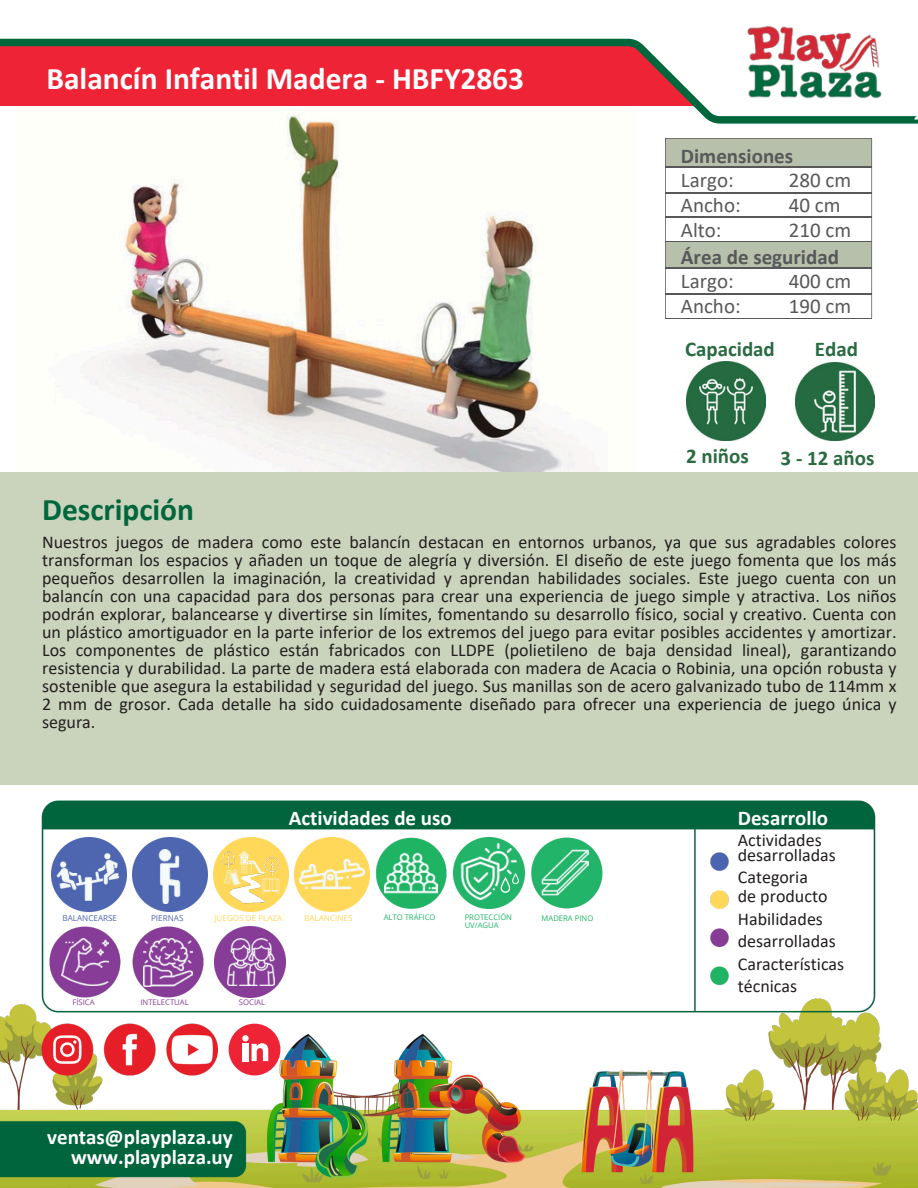
<style>
.page{position:relative;width:918px;height:1188px;background:#fff}
.page>*{position:absolute;margin:0;border:0;box-sizing:border-box;transform-origin:0 0}
.t1{font:700 31.5px "Calibri";color:#fff}
.t2{font:700 31.5px "Calibri";color:#00673d}
.t3{font:700 21px/20.2px "Calibri";color:#fff;text-align:right}
.t4{font:21px/24.8px "Calibri";color:#58585a}
.t5{font:700 21px "Calibri";color:#2a6b41}
.t6{font:700 21px "Calibri";color:#58585a}
.t7{font:18px/18px "Calibri";color:#231f20}
.t8{font:8.1px "Open Sans";color:#ffd85a}
.t9{font:8.1px "Open Sans";color:#4e66b0}
.t10{font:7.8px "Open Sans";color:#873c97}
.t11{font:7.65px/7.8px "Open Sans";color:#22b468}
.t12{font:7.65px "Open Sans";color:#873c97}
</style>
<div class="page">
<img style="left:81px;top:124px;width:496px;height:348px">
<div style="left:0;top:472px;width:918px;height:313px;background:#cad4bc"></div>
<svg style="left:0;top:38px;width:631px;height:1px"></svg>
<svg style="left:0;top:39px;width:918px;height:85px;fill:#ee2436"></svg>
<img style="left:731px;top:25px;width:167px;height:76px">
<img style="left:0;top:1004px;width:918px;height:184px">
<img style="left:795px;top:362px;width:79px;height:79px">
<img style="left:687px;top:362px;width:78px;height:79px">
<svg style="left:665px;top:138px;width:207px;height:181px"></svg>
<img style="left:33px;top:800px;width:851px;height:219px">
<img style="left:385px;top:846px;width:53px;height:53px">
<img style="left:42px;top:919px;width:169px;height:86px">
<img style="left:61px;top:938px;width:47px;height:48px">
<img style="left:144px;top:938px;width:48px;height:48px">
<img style="left:454px;top:838px;width:39px;height:70px">
<img style="left:461px;top:843px;width:32px;height:56px">
<img style="left:493px;top:830px;width:116px;height:86px">
<img style="left:542px;top:850px;width:46px;height:46px">
<img style="left:215px;top:926px;width:70px;height:71px">
<img style="left:227px;top:938px;width:47px;height:48px">
<img style="left:214px;top:838px;width:74px;height:74px">
<img style="left:215px;top:844px;width:72px;height:67px">
<img style="left:295px;top:838px;width:74px;height:74px">
<img style="left:299px;top:842px;width:66px;height:65px">
<img style="left:52px;top:838px;width:74px;height:74px">
<img style="left:57px;top:845px;width:63px;height:63px">
<img style="left:133px;top:838px;width:74px;height:74px">
<img style="left:142px;top:849px;width:54px;height:54px">
<p class="t1" style="left:46px;top:66px;width:479px">Balancín Infantil Madera - HBFY2863</p>
<p class="t6" style="left:681px;top:147px;width:114px">Dimensiones</p>
<p class="t4" style="left:681px;top:170px;width:61px">Largo:<br>Ancho:<br>Alto:</p>
<p class="t4" style="left:789px;top:170px;width:64px">280 cm<br>40 cm<br>210 cm</p>
<p class="t6" style="left:681px;top:248px;width:160px">Área de seguridad</p>
<p class="t4" style="left:681px;top:270px;width:61px">Largo:<br>Ancho:</p>
<p class="t4" style="left:789px;top:270px;width:64px">400 cm<br>190 cm</p>
<p class="t5" style="left:685px;top:340px;width:91px">Capacidad</p>
<p class="t5" style="left:815px;top:340px;width:45px">Edad</p>
<p class="t5" style="left:686px;top:448px;width:64px">2 niños</p>
<p class="t5" style="left:781px;top:449px;width:95px">3 - 12 años</p>
<p class="t2" style="left:42px;top:496px;width:153px">Descripción</p>
<p class="t7" style="left:42px;top:535px;width:856px;text-align:justify">Nuestros juegos de madera como este balancín destacan en entornos urbanos, ya que sus agradables colores transforman los espacios y añaden un toque de alegría y diversión. El diseño de este juego fomenta que los más pequeños desarrollen la imaginación, la creatividad y aprendan habilidades sociales. Este juego cuenta con un balancín con una capacidad para dos personas para crear una experiencia de juego simple y atractiva. Los niños podrán explorar, balancearse y divertirse sin límites, fomentando su desarrollo físico, social y creativo. Cuenta con un plástico amortiguador en la parte inferior de los extremos del juego para evitar posibles accidentes y amortizar.<br>Los componentes de plástico están fabricados con LLDPE (polietileno de baja densidad lineal), garantizando resistencia y durabilidad. La parte de madera está elaborada con madera de Acacia o Robinia, una opción robusta y sostenible que asegura la estabilidad y seguridad del juego. Sus manillas son de acero galvanizado tubo de 114mm x 2 mm de grosor. Cada detalle ha sido cuidadosamente diseñado para ofrecer una experiencia de juego única y segura.</p>
<p class="t3" style="left:289px;top:809px;width:165px">Actividades de uso</p>
<p class="t11" style="left:384px;top:913px;width:53px">ALTO TRÁFICO</p>
<p class="t11" style="left:465px;top:914px;width:49px">PROTECCIÓN<br>UV/AGUA</p>
<p class="t9" style="left:63px;top:912px;width:56px">BALANCEARSE</p>
<p class="t9" style="left:151px;top:912px;width:34px">PIERNAS</p>
<p class="t8" style="left:214px;top:912px;width:69px">JUEGOS DE PLAZA</p>
<p class="t8" style="left:304px;top:912px;width:50px">BALANCINES</p>
<p class="t11" style="left:542px;top:914px;width:53px">MADERA PINO</p>
<p class="t12" style="left:73px;top:997px;width:24px">FÍSICA</p>
<p class="t12" style="left:140px;top:997px;width:50px">INTELECTUAL</p>
<h2 class="t10" style="left:239px;top:997px;width:28px">SOCIAL</h2>
<p class="t3" style="left:47px;top:1128px;width:187px">ventas@playplaza.uy www.playplaza.uy</p>
<p class="t3" style="left:738px;top:809px;width:92px">Desarrollo</p>
<p class="t7" style="left:738px;top:834px;width:100px;line-height:14.7px">Actividades desarrolladas</p>
<p class="t7" style="left:738px;top:869px;width:91px;line-height:19.2px">Categoria de producto</p>
<p class="t7" style="left:738px;top:909px;width:108px;line-height:22.5px">Habilidades desarrolladas<br>Características técnicas</p>
</div>
